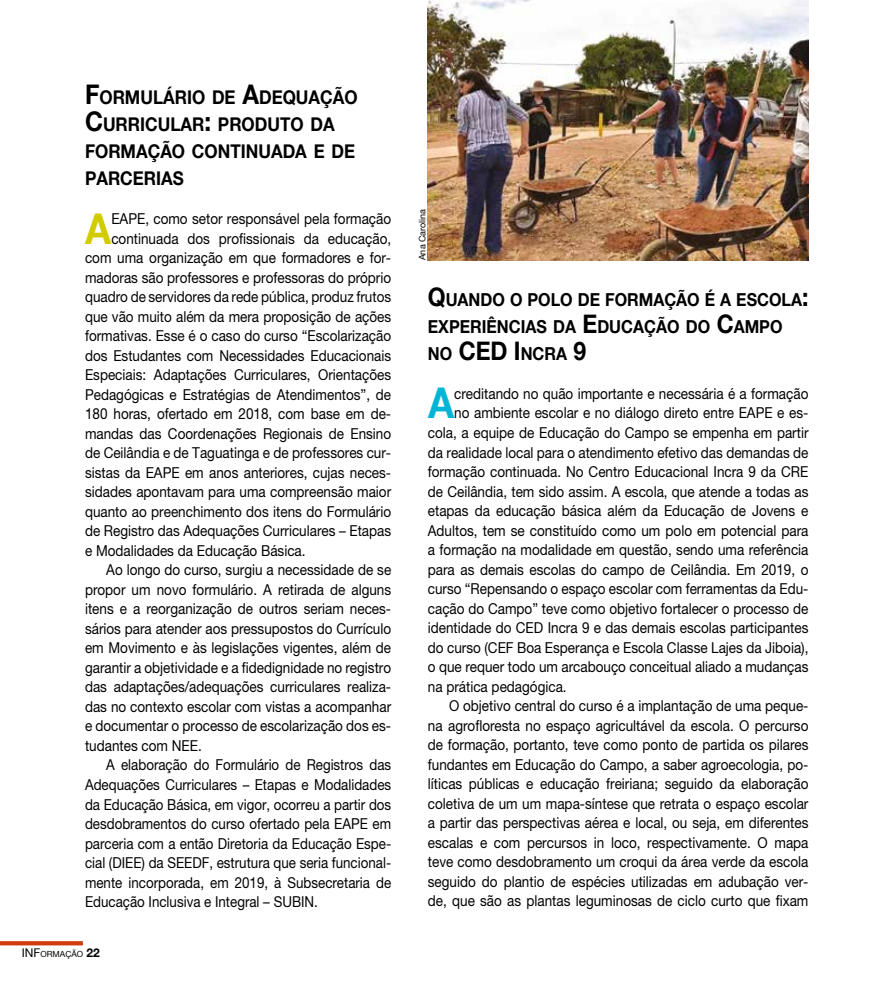
<style>
.page{position:relative;width:893px;height:1000px;background:#fff}
.page>*{position:absolute;margin:0;border:0;box-sizing:border-box;transform-origin:0 0}
.t1{font:700 42.3px "Helvetica Neue";color:#d1cb00;scale:.9 1}
.t2{font:700 42.3px "Helvetica Neue";color:#00b4d5;scale:.9 1}
.t3{font:700 18.9px/27px "Helvetica Neue";color:#000;scale:.9 1}
.t4{font:700 17.85px/27px "Helvetica Neue";color:#000;scale:.9 1}
.t5{font:15px "Helvetica Neue";color:#000;scale:.9 1}
.t6{font:15px "Helvetica Neue";color:#000;scale:.89 1}
.t7{font:9px "Helvetica Neue";color:#000}
.t8{font:8.4px "Helvetica Neue";color:#000}
.s1{font-size:27px}
.s2{font-size:12px}
.s3{font-weight:700;font-size:12px}
.s4{font-size:25.5px}
</style>
<div class="page">
<svg style="left:0;top:941px;width:83px;height:4px"></svg>
<img style="left:428px;top:0;width:380px;height:260px">
<p class="t3" style="left:85px;top:83px;width:304px"><span class="s1">F</span>ORMULÁRIO DE <span class="s1">A</span>DEQUAÇÃO<br><span class="s1">C</span>URRICULAR<span class="s1">:</span> PRODUTO DA<br>FORMAÇÃO CONTINUADA E DE<br>PARCERIAS</p>
<h1 class="t1" style="left:85px;top:202px;width:30px">A</h1>
<p class="t5" style="left:111px;top:210px;width:312px">EAPE, como setor responsável pela formação</p>
<p class="t5" style="left:111px;top:229px;width:312px">continuada dos profissionais da educação,</p>
<p class="t5" style="left:85px;top:249px;width:342px">com uma organização em que formadores e for-</p>
<p class="t5" style="left:85px;top:268px;width:342px">madoras são professores e professoras do próprio</p>
<p class="t5" style="left:85px;top:288px;width:342px">quadro de servidores da rede pública, produz frutos</p>
<p class="t5" style="left:85px;top:307px;width:342px">que vão muito além da mera proposição de ações</p>
<p class="t5" style="left:85px;top:327px;width:342px">formativas. Esse é o caso do curso “Escolarização</p>
<p class="t5" style="left:85px;top:346px;width:342px">dos Estudantes com Necessidades Educacionais</p>
<p class="t5" style="left:85px;top:366px;width:342px">Especiais: Adaptações Curriculares, Orientações</p>
<p class="t5" style="left:85px;top:385px;width:342px">Pedagógicas e Estratégias de Atendimentos”, de</p>
<p class="t5" style="left:85px;top:405px;width:342px">180 horas, ofertado em 2018, com base em de-</p>
<p class="t5" style="left:85px;top:424px;width:342px">mandas das Coordenações Regionais de Ensino</p>
<p class="t5" style="left:85px;top:444px;width:342px">de Ceilândia e de Taguatinga e de professores cur-</p>
<p class="t5" style="left:85px;top:463px;width:342px">sistas da EAPE em anos anteriores, cujas neces-</p>
<p class="t5" style="left:85px;top:483px;width:342px">sidades apontavam para uma compreensão maior</p>
<p class="t5" style="left:85px;top:502px;width:342px">quanto ao preenchimento dos itens do Formulário</p>
<p class="t5" style="left:85px;top:522px;width:342px">de Registro das Adequações Curriculares – Etapas</p>
<p class="t5" style="left:85px;top:541px;width:247px">e Modalidades da Educação Básica.</p>
<p class="t5" style="left:106px;top:561px;width:318px">Ao longo do curso, surgiu a necessidade de se</p>
<p class="t5" style="left:85px;top:580px;width:342px">propor um novo formulário. A retirada de alguns</p>
<p class="t5" style="left:85px;top:600px;width:342px">itens e a reorganização de outros seriam neces-</p>
<p class="t5" style="left:85px;top:619px;width:342px">sários para atender aos pressupostos do Currículo</p>
<p class="t5" style="left:85px;top:639px;width:342px">em Movimento e às legislações vigentes, além de</p>
<p class="t5" style="left:85px;top:658px;width:342px">garantir a objetividade e a fidedignidade no registro</p>
<p class="t5" style="left:85px;top:678px;width:342px">das adaptações/adequações curriculares realiza-</p>
<p class="t5" style="left:85px;top:697px;width:342px">das no contexto escolar com vistas a acompanhar</p>
<p class="t5" style="left:85px;top:717px;width:342px">e documentar o processo de escolarização dos es-</p>
<p class="t5" style="left:85px;top:736px;width:131px">tudantes com NEE.</p>
<p class="t6" style="left:106px;top:756px;width:322px">A elaboração do Formulário de Registros das</p>
<p class="t6" style="left:85px;top:775px;width:346px">Adequações Curriculares – Etapas e Modalidades</p>
<p class="t6" style="left:85px;top:795px;width:346px">da Educação Básica, em vigor, ocorreu a partir dos</p>
<p class="t6" style="left:85px;top:814px;width:345px">desdobramentos do curso ofertado pela EAPE em</p>
<p class="t6" style="left:85px;top:834px;width:345px">parceria com a então Diretoria da Educação Espe-</p>
<p class="t6" style="left:85px;top:853px;width:345px">cial (DIEE) da SEEDF, estrutura que seria funcional-</p>
<p class="t6" style="left:85px;top:873px;width:345px">mente incorporada, em 2019, à Subsecretaria de</p>
<p class="t6" style="left:85px;top:892px;width:263px">Educação Inclusiva e Integral – SUBIN.</p>
<p class="t8" style="left:22px;top:949px;width:80px"><span class="s2">INF</span>ORMAÇÃO <span class="s3">22</span></p>
<p class="t7" style="left:417px;top:260px;width:53px;rotate:-90deg">Ana Carolina</p>
<p class="t4" style="left:428px;top:285px;width:424px"><span class="s4">Q</span>UANDO O POLO DE FORMAÇÃO É A ESCOLA<span class="s4">:<br></span>EXPERIÊNCIAS DA <span class="s4">E</span>DUCAÇÃO DO <span class="s4">C</span>AMPO<br>NO <span class="s4">CED I</span> NCRA <span class="s4">9</span></p>
<h1 class="t2" style="left:428px;top:377px;width:30px">A</h1>
<p class="t5" style="left:454px;top:384px;width:395px">creditando no quão importante e necessária é a formação</p>
<p class="t5" style="left:454px;top:404px;width:395px">no ambiente escolar e no diálogo direto entre EAPE e es-</p>
<p class="t5" style="left:428px;top:423px;width:424px">cola, a equipe de Educação do Campo se empenha em partir</p>
<p class="t5" style="left:428px;top:443px;width:424px">da realidade local para o atendimento efetivo das demandas de</p>
<p class="t5" style="left:428px;top:462px;width:424px">formação continuada. No Centro Educacional Incra 9 da CRE</p>
<p class="t5" style="left:428px;top:482px;width:424px">de Ceilândia, tem sido assim. A escola, que atende a todas as</p>
<p class="t5" style="left:428px;top:501px;width:424px">etapas da educação básica além da Educação de Jovens e</p>
<p class="t5" style="left:428px;top:521px;width:424px">Adultos, tem se constituído como um polo em potencial para</p>
<p class="t5" style="left:428px;top:540px;width:424px">a formação na modalidade em questão, sendo uma referência</p>
<p class="t5" style="left:428px;top:560px;width:424px">para as demais escolas do campo de Ceilândia. Em 2019, o</p>
<p class="t5" style="left:428px;top:579px;width:424px">curso “Repensando o espaço escolar com ferramentas da Edu-</p>
<p class="t5" style="left:428px;top:599px;width:424px">cação do Campo” teve como objetivo fortalecer o processo de</p>
<p class="t5" style="left:428px;top:618px;width:424px">identidade do CED Incra 9 e das demais escolas participantes</p>
<p class="t5" style="left:428px;top:638px;width:424px">do curso (CEF Boa Esperança e Escola Classe Lajes da Jiboia),</p>
<p class="t5" style="left:428px;top:657px;width:424px">o que requer todo um arcabouço conceitual aliado a mudanças</p>
<p class="t5" style="left:428px;top:677px;width:156px">na prática pedagógica.</p>
<p class="t5" style="left:449px;top:696px;width:401px">O objetivo central do curso é a implantação de uma peque-</p>
<p class="t5" style="left:428px;top:716px;width:424px">na agrofloresta no espaço agricultável da escola. O percurso</p>
<p class="t5" style="left:428px;top:735px;width:424px">de formação, portanto, teve como ponto de partida os pilares</p>
<p class="t5" style="left:428px;top:755px;width:424px">fundantes em Educação do Campo, a saber agroecologia, po-</p>
<p class="t5" style="left:428px;top:774px;width:424px">líticas públicas e educação freiriana; seguido da elaboração</p>
<p class="t5" style="left:428px;top:794px;width:424px">coletiva de um um mapa-síntese que retrata o espaço escolar</p>
<p class="t5" style="left:428px;top:813px;width:424px">a partir das perspectivas aérea e local, ou seja, em diferentes</p>
<p class="t5" style="left:428px;top:833px;width:424px">escalas e com percursos in loco, respectivamente. O mapa</p>
<p class="t5" style="left:428px;top:852px;width:424px">teve como desdobramento um croqui da área verde da escola</p>
<p class="t5" style="left:428px;top:872px;width:424px">seguido do plantio de espécies utilizadas em adubação ver-</p>
<p class="t5" style="left:428px;top:891px;width:424px">de, que são as plantas leguminosas de ciclo curto que fixam</p>
</div>
